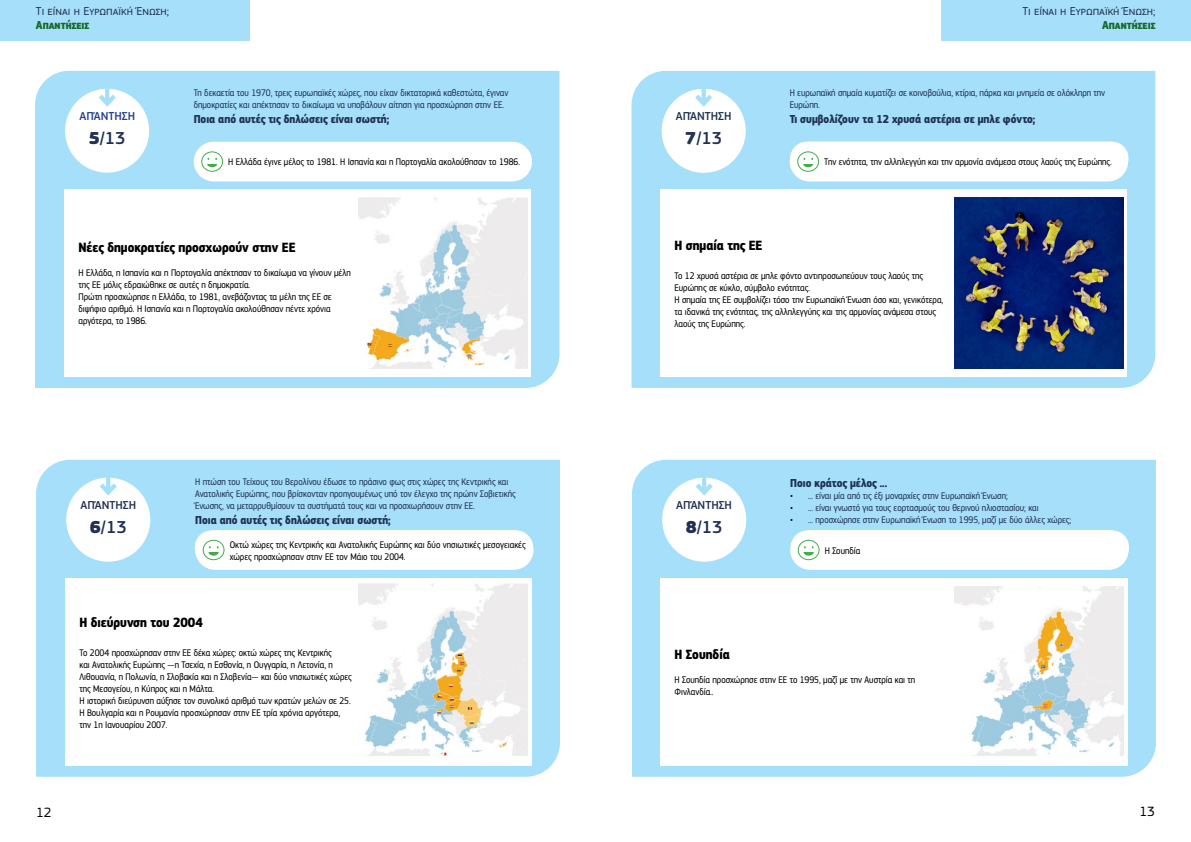
<style>
.page{position:relative;width:1191px;height:842px;background:#fff}
.page>*{position:absolute;margin:0;border:0;box-sizing:border-box;transform-origin:0 0}
.t1{font:500 18px "EC Square Sans Pro";color:#203153}
.t2{font:700 14px "EC Square Sans Cond Pro";color:#000}
.t3{font:14px "EC Square Sans Pro";color:#000}
.t4{font:700 12px "EC Square Sans Cond Pro";color:#203153}
.t5{font:12px "EC Square Sans Pro";color:#203153}
.t6{font:500 12px "EC Square Sans Pro";color:#203153}
.t7{font:700 12px "EC Square Sans Cond Pro";color:#166827}
.t8{font:500 12px "EC Square Sans Pro";color:#25408f}
.t9{font:10px/12px "EC Square Sans Cond Pro";color:#000}
.t10{font:10px/12px "EC Square Sans Cond Pro";color:#203153}
.s1{font-family:"EC Square Sans Pro Extra";font-weight:900}
.s2{font-size:12px;color:#000}
</style>
<div class="page">
<div style="left:0;top:0;width:250px;height:41px;background:#a5dff9"></div>
<div style="left:941px;top:0;width:250px;height:41px;background:#a5dff9"></div>
<div style="left:631px;top:71px;width:524px;height:317px;background:#a5dff9"></div>
<div style="left:661px;top:89px;width:84px;height:84px;background:#fff;border-radius:50%"></div>
<div style="left:701px;top:88px;width:5px;height:16px;background:#a5dff9"></div>
<svg style="left:690px;top:90px;width:26px;height:17px"></svg>
<div style="left:36px;top:460px;width:524px;height:317px;background:#a5dff9"></div>
<div style="left:632px;top:460px;width:523px;height:317px;background:#a5dff9"></div>
<div style="left:66px;top:478px;width:84px;height:84px;background:#fff;border-radius:50%"></div>
<div style="left:662px;top:478px;width:84px;height:84px;background:#fff;border-radius:50%"></div>
<hr style="left:106px;top:477px;width:4px;height:15px;background:#a5dff9">
<svg style="left:95px;top:479px;width:26px;height:17px"></svg>
<hr style="left:702px;top:477px;width:4px;height:15px;background:#a5dff9">
<svg style="left:691px;top:479px;width:26px;height:17px"></svg>
<div style="left:65px;top:578px;width:467px;height:188px;background:#fff"></div>
<div style="left:195px;top:530px;width:338px;height:40px;background:#fff;border-radius:20px"></div>
<div style="left:203px;top:540px;width:21px;height:20px;border:1px solid #41ad49;border-radius:50%"></div>
<div style="left:208px;top:548px;width:11px;height:8px;background:#41ad49;border-radius:50%"></div>
<hr style="left:206px;top:548px;width:16px;height:4px;background:#fff">
<div style="left:35px;top:71px;width:524px;height:317px;background:#a5dff9"></div>
<div style="left:65px;top:89px;width:84px;height:84px;background:#fff;border-radius:50%"></div>
<div style="left:64px;top:189px;width:466px;height:188px;background:#fff"></div>
<div style="left:194px;top:142px;width:338px;height:39px;background:#fff;border-radius:20px"></div>
<div style="left:201px;top:151px;width:22px;height:21px;border:1px solid #41ad49;border-radius:50%"></div>
<svg style="left:207px;top:160px;width:10px;height:7px"></svg>
<hr style="left:204px;top:159px;width:16px;height:4px;background:#fff">
<svg style="left:207px;top:157px;width:11px;height:3px"></svg>
<img style="left:358px;top:198px;width:169px;height:171px">
<img style="left:358px;top:584px;width:169px;height:171px">
<hr style="left:105px;top:89px;width:4px;height:15px;background:#a5dff9">
<svg style="left:94px;top:90px;width:27px;height:17px"></svg>
<div style="left:660px;top:578px;width:467px;height:188px;background:#fff"></div>
<img style="left:954px;top:586px;width:170px;height:169px">
<div style="left:790px;top:530px;width:338px;height:40px;background:#fff;border-radius:20px"></div>
<div style="left:797px;top:540px;width:22px;height:20px;border:1px solid #41ad49;border-radius:50%"></div>
<div style="left:803px;top:548px;width:10px;height:8px;background:#41ad49;border-radius:50%"></div>
<hr style="left:800px;top:548px;width:16px;height:4px;background:#fff">
<div style="left:660px;top:189px;width:466px;height:188px;background:#fff"></div>
<img style="left:954px;top:198px;width:169px;height:171px">
<div style="left:789px;top:142px;width:339px;height:39px;background:#fff;border-radius:20px"></div>
<div style="left:797px;top:151px;width:22px;height:21px;border:1px solid #41ad49;border-radius:50%"></div>
<svg style="left:803px;top:160px;width:10px;height:7px"></svg>
<hr style="left:800px;top:159px;width:16px;height:4px;background:#fff">
<svg style="left:803px;top:157px;width:11px;height:3px"></svg>
<p class="t5" style="left:36px;top:4px;width:135px">Ti είναι η Ευρωπαϊκή Ένωση;</p>
<p class="t7" style="left:36px;top:18px;width:55px">Απαντήσεις</p>
<p class="t5" style="left:1022px;top:4px;width:135px">Ti είναι η Ευρωπαϊκή Ένωση;</p>
<p class="t7" style="left:1102px;top:18px;width:55px">Απαντήσεις</p>
<p class="t8" style="left:79px;top:109px;width:57px">ΑΠΆΝΤΗΣΗ</p>
<h1 class="t1" style="left:89px;top:128px;width:38px"><span class="s1">5</span>/13</h1>
<p class="t10" style="left:194px;top:87px;width:316px">Τη δεκαετία του 1970, τρεις ευρωπαϊκές χώρες, που είχαν δικτατορικά καθεστώτα, έγιναν δημοκρατίες και απέκτησαν το δικαίωμα να υποβάλουν αίτηση για προσχώρηση στην ΕΕ.</p>
<p class="t4" style="left:194px;top:111px;width:197px">Ποια από αυτές τις δηλώσεις είναι σωστή;</p>
<p class="t6" style="left:676px;top:109px;width:57px">ΑΠΆΝΤΗΣΗ</p>
<h1 class="t1" style="left:685px;top:128px;width:38px"><span class="s1">7</span>/13</h1>
<p class="t10" style="left:789px;top:87px;width:317px">Η ευρωπαϊκή σημαία κυματίζει σε κοινοβούλια, κτίρια, πάρκα και μνημεία σε ολόκληρη την<br>Ευρώπη.</p>
<p class="t4" style="left:789px;top:111px;width:247px">Τι συμβολίζουν τα 12 χρυσά αστέρια σε μπλε φόντο;</p>
<p class="t9" style="left:228px;top:156px;width:293px">Η Ελλάδα έγινε μέλος το 1981. Η Ισπανία και η Πορτογαλία ακολούθησαν το 1986.</p>
<p class="t9" style="left:824px;top:156px;width:289px">Την ενότητα, την αλληλεγγύη και την αρμονία ανάμεσα στους λαούς της Ευρώπης.</p>
<h2 class="t2" style="left:78px;top:239px;width:218px">Νέες δημοκρατίες προσχωρούν στην ΕΕ</h2>
<p class="t9" style="left:78px;top:267px;width:274px">Η Ελλάδα, η Ισπανία και η Πορτογαλία απέκτησαν το δικαίωμα να γίνουν μέλη της ΕΕ μόλις εδραιώθηκε σε αυτές η δημοκρατία.<br>Πρώτη προσχώρησε η Ελλάδα, το 1981, ανεβάζοντας τα μέλη της ΕΕ σε διψήφιο αριθμό. Η Ισπανία και η Πορτογαλία ακολούθησαν πέντε χρόνια αργότερα, το 1986.</p>
<h2 class="t2" style="left:674px;top:237px;width:89px">Η σημαία της ΕΕ</h2>
<p class="t9" style="left:674px;top:270px;width:270px">Το 12 χρυσά αστέρια σε μπλε φόντο αντιπροσωπεύουν τους λαούς της Ευρώπης σε κύκλο, σύμβολο ενότητας.<br>Η σημαία της ΕΕ συμβολίζει τόσο την Ευρωπαϊκή Ένωση όσο και, γενικότερα, τα ιδανικά της ενότητας, της αλληλεγγύης και της αρμονίας ανάμεσα στους λαούς της Ευρώπης.</p>
<p class="t10" style="left:195px;top:476px;width:322px">Η πτώση του Τείχους του Βερολίνου έδωσε το πράσινο φως στις χώρες της Κεντρικής και<br>Ανατολικής Ευρώπης, που βρίσκονταν προηγουμένως υπό τον έλεγχο της πρώην Σοβιετικής<br>Ένωσης, να μεταρρυθμίσουν τα συστήματά τους και να προσχωρήσουν στην ΕΕ.</p>
<p class="t4" style="left:195px;top:512px;width:197px">Ποια από αυτές τις δηλώσεις είναι σωστή;</p>
<p class="t6" style="left:80px;top:498px;width:57px">ΑΠΆΝΤΗΣΗ</p>
<p class="t6" style="left:676px;top:498px;width:57px">ΑΠΆΝΤΗΣΗ</p>
<h1 class="t1" style="left:90px;top:517px;width:38px"><span class="s1">6</span>/13</h1>
<h1 class="t1" style="left:686px;top:517px;width:38px"><span class="s1">8</span>/13</h1>
<p class="t9" style="left:230px;top:539px;width:297px">Οκτώ χώρες της Κεντρικής και Ανατολικής Ευρώπης και δύο νησιωτικές μεσογειακές χώρες προσχώρησαν στην ΕΕ τον Μάιο του 2004.</p>
<p class="t4" style="left:790px;top:475px;width:98px">Ποιο κράτος μέλος ...</p>
<p class="t10" style="left:790px;top:489px;width:219px"><span class="s2">•</span> ... είναι μία από τις έξι μοναρχίες στην Ευρωπαϊκή Ένωση;</p>
<p class="t10" style="left:790px;top:501px;width:250px"><span class="s2">•</span> ... είναι γνωστό για τους εορτασμούς του θερινού ηλιοστασίου; και</p>
<p class="t10" style="left:790px;top:513px;width:282px"><span class="s2">•</span> ... προσχώρησε στην Ευρωπαϊκή Ένωση το 1995, μαζί με δύο άλλες χώρες;</p>
<p class="t9" style="left:824px;top:545px;width:37px">Η Σουηδία</p>
<h2 class="t2" style="left:79px;top:614px;width:125px">Η διεύρυνση του 2004</h2>
<p class="t9" style="left:79px;top:647px;width:274px">Το 2004 προσχώρησαν στην ΕΕ δέκα χώρες: οκτώ χώρες της Κεντρικής<br>και Ανατολικής Ευρώπης —η Τσεχία, η Εσθονία, η Ουγγαρία, η Λετονία, η Λιθουανία, η Πολωνία, η Σλοβακία και η Σλοβενία— και δύο νησιωτικές χώρες της Μεσογείου, η Κύπρος και η Μάλτα.<br>Η ιστορική διεύρυνση αύξησε τον συνολικό αριθμό των κρατών μελών σε 25.<br>Η Βουλγαρία και η Ρουμανία προσχώρησαν στην ΕΕ τρία χρόνια αργότερα, την 1η Ιανουαρίου 2007.</p>
<h2 class="t2" style="left:674px;top:646px;width:57px">Η Σουηδία</h2>
<p class="t9" style="left:674px;top:674px;width:242px">Η Σουηδία προσχώρησε στην ΕΕ το 1995, μαζί με την Αυστρία και τη<br>Φινλανδία..</p>
<h2 class="t3" style="left:36px;top:804px;width:17px">12</h2>
<h2 class="t3" style="left:1139px;top:804px;width:17px">13</h2>
</div>
